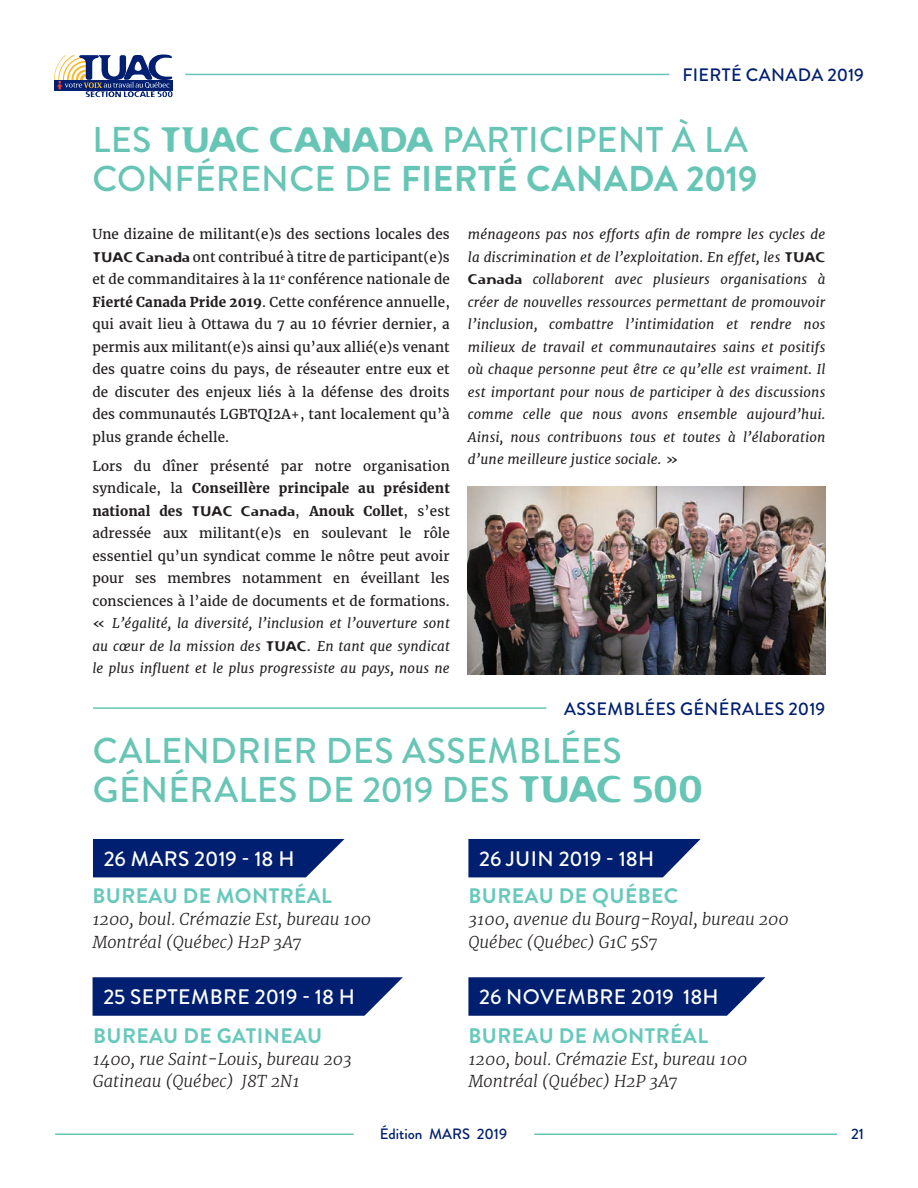
<style>
.page{position:relative;width:918px;height:1188px;background:#fff}
.page>*{position:absolute;margin:0;border:0;box-sizing:border-box;transform-origin:0 0}
.Titre_Article{font:500 35.85px/38.8px "Brandon Grotesque";letter-spacing:.01em;color:#66c5b4}
.t1{font:500 21px "Brandon Grotesque";letter-spacing:.005em;color:#fff}
.t2{font:700 21px "Brandon Grotesque";letter-spacing:.02em;color:#67c9bb}
.Header_de_page{font:500 18px "Brandon Grotesque";letter-spacing:.02em;color:#001f70}
.t3{font:italic 300 16.5px "Merriweather";color:#231f20}
.Bas_de_page_édition{font:500 15px "Brandon Grotesque";color:#001f70}
.Texte{font:13.5px/22.5px "Merriweather";letter-spacing:.01em;color:#231f20;text-align:justify}
.Texte-2{font:italic 13.5px/22.5px "Merriweather";letter-spacing:.01em;color:#231f20;text-align:justify}
.s1{font-family:"Flexure";font-weight:400;font-size:34.35px}
.s2{font-weight:700}
.s3{font-family:"Flexure"}
.s4{font-style:italic}
.s5{font-family:"Flexure";font-style:normal}
.s6{font-style:normal}
.s7{font-family:"Flexure";font-weight:400}
</style>
<div class="page">
<hr style="left:55px;top:1133px;width:299px;height:2px;background:#66c5b4">
<hr style="left:534px;top:1133px;width:303px;height:2px;background:#66c5b4">
<img style="left:468px;top:486px;width:357px;height:188px">
<svg style="left:54px;top:54px;width:119px;height:43px"></svg>
<hr style="left:185px;top:74px;width:484px;height:1px;background:#66c5b4">
<svg style="left:468px;top:977px;width:297px;height:39px;background:#13307b"></svg>
<svg style="left:93px;top:839px;width:252px;height:38px;background:#132f7a"></svg>
<svg style="left:468px;top:839px;width:233px;height:38px;background:#15317c"></svg>
<svg style="left:93px;top:977px;width:310px;height:39px;background:#122f7a"></svg>
<hr style="left:93px;top:707px;width:453px;height:2px;background:#66c5b4">
<p class="Header_de_page" style="left:682px;top:63px;width:183px">FIERTÉ CANADA 2019</p>
<p class="Titre_Article" style="left:93px;top:121px;width:667px">LES <span class="s1">TUAC CANADA</span> PARTICIPENT À LA<br>CONFÉRENCE DE <span class="s2">FIERTÉ CANADA 2019</span></p>
<p class="Texte" style="left:92px;top:223px;width:359px">Une dizaine de militant(e)s des sections locales des <span class="s3">TUAC Canada</span> ont contribué à titre de participant(e)s et de commanditaires à la 11<sup>e</sup> conférence nationale de <span class="s2">Fierté Canada Pride 2019</span>. Cette conférence annuelle, qui avait lieu à Ottawa du 7 au 10 février dernier, a permis aux militant(e)s ainsi qu’aux allié(e)s venant des quatre coins du pays, de réseauter entre eux et de discuter des enjeux liés à la défense des droits des communautés LGBTQI2A+, tant localement qu’à plus grande échelle.</p>
<p class="Texte" style="left:92px;top:455px;width:359px">Lors du dîner présenté par notre organisation syndicale, la <span class="s2">Conseillère principale au président national des</span> <span class="s3">TUAC Canada</span>, <span class="s2">Anouk Collet</span>, s’est adressée aux militant(e)s en soulevant le rôle essentiel qu’un syndicat comme le nôtre peut avoir pour ses membres notamment en éveillant les consciences à l’aide de documents et de formations. « <span class="s4">L’égalité, la diversité, l’inclusion et l’ouverture sont au cœur de la mission des</span> <span class="s3">TUAC</span>. <span class="s4">En tant que syndicat le plus influent et le plus progressiste au pays, nous ne</span></p>
<p class="Texte-2" style="left:468px;top:223px;width:359px">ménageons pas nos efforts afin de rompre les cycles de la discrimination et de l’exploitation. En effet, les <span class="s5">TUAC Canada</span> collaborent avec plusieurs organisations à créer de nouvelles ressources permettant de promouvoir l’inclusion, combattre l’intimidation et rendre nos milieux de travail et communautaires sains et positifs où chaque personne peut être ce qu’elle est vraiment. Il est important pour nous de participer à des discussions comme celle que nous avons ensemble aujourd’hui.<br>Ainsi, nous contribuons tous et toutes à l’élaboration d’une meilleure justice sociale. <span class="s6">»</span></p>
<p class="Header_de_page" style="left:564px;top:696px;width:263px">ASSEMBLÉES GÉNÉRALES 2019</p>
<p class="Titre_Article" style="left:93px;top:732px;width:612px">CALENDRIER DES ASSEMBLÉES<br>GÉNÉRALES DE 2019 DES <span class="s7">TUAC 500</span></p>
<p class="t1" style="left:104px;top:844px;width:192px">26 MARS 2019 - 18 H</p>
<p class="t1" style="left:479px;top:844px;width:177px">26 JUIN 2019 - 18H</p>
<p class="t2" style="left:92px;top:881px;width:241px">BUREAU DE MONTRÉAL</p>
<p class="t3" style="left:92px;top:909px;width:280px">1200, boul. Crémazie Est, bureau 100</p>
<p class="t3" style="left:92px;top:931px;width:211px">Montréal (Québec) H2P 3A7</p>
<p class="t2" style="left:469px;top:881px;width:211px">BUREAU DE QUÉBEC</p>
<p class="t3" style="left:468px;top:909px;width:322px">3100, avenue du Bourg-Royal, bureau 200</p>
<p class="t3" style="left:468px;top:931px;width:190px">Québec (Québec) G1C 5S7</p>
<p class="t1" style="left:103px;top:982px;width:253px">25 SEPTEMBRE 2019 - 18 H</p>
<p class="t2" style="left:93px;top:1021px;width:231px">BUREAU DE GATINEAU</p>
<p class="t3" style="left:93px;top:1049px;width:260px">1400, rue Saint-Louis, bureau 203</p>
<p class="t3" style="left:93px;top:1071px;width:208px">Gatineau (Québec) J8T 2N1</p>
<p class="t1" style="left:479px;top:982px;width:241px">26 NOVEMBRE 2019 18H</p>
<p class="t2" style="left:469px;top:1021px;width:241px">BUREAU DE MONTRÉAL</p>
<p class="t3" style="left:468px;top:1049px;width:280px">1200, boul. Crémazie Est, bureau 100</p>
<p class="t3" style="left:468px;top:1071px;width:211px">Montréal (Québec) H2P 3A7</p>
<p class="Bas_de_page_édition" style="left:380px;top:1123px;width:129px">Édition MARS 2019</p>
<p class="Bas_de_page_édition" style="left:851px;top:1124px;width:14px">21</p>
</div>
